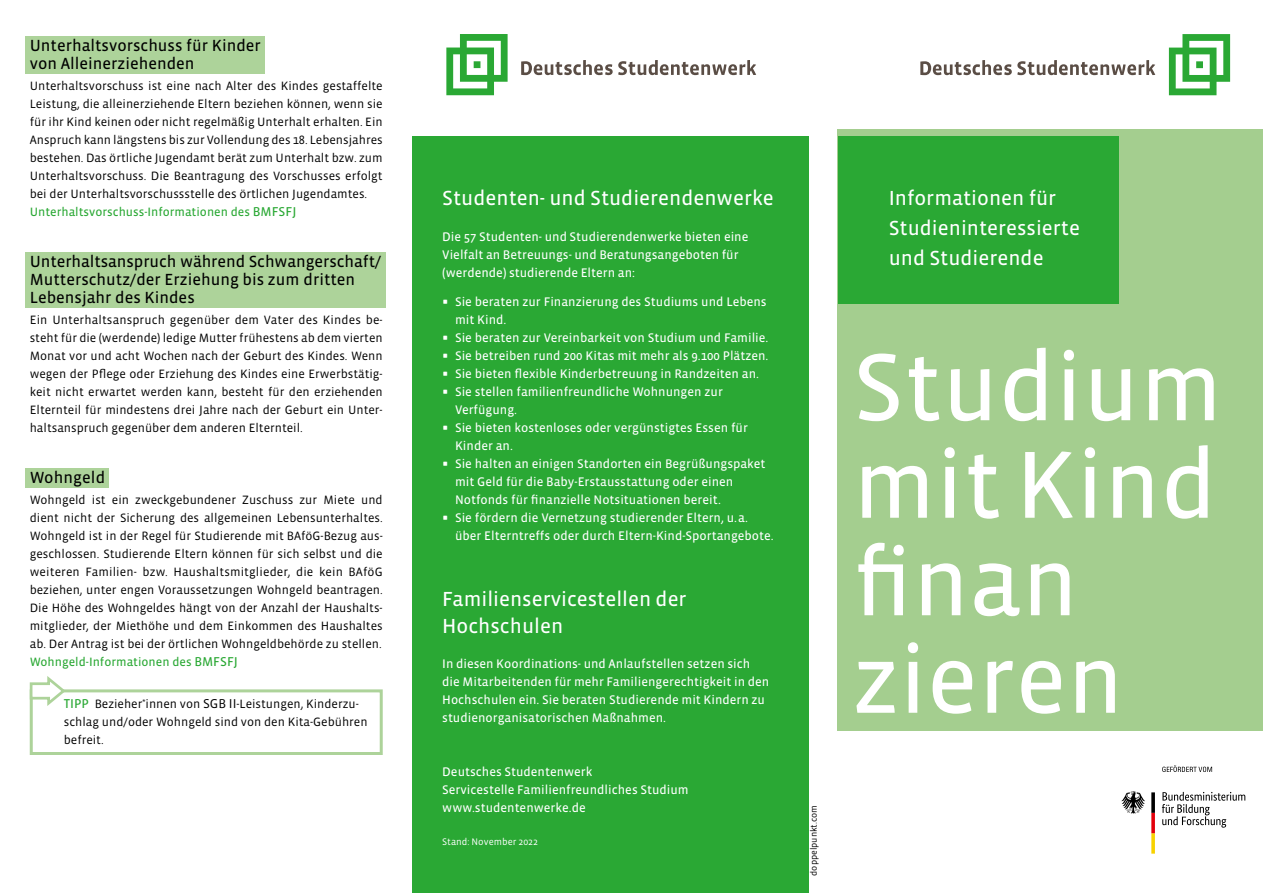
<style>
.page{position:relative;width:1263px;height:893px;background:#fff}
.page>*{position:absolute;margin:0;border:0;box-sizing:border-box;transform-origin:0 0}
.t1{font:97.5px/97.5px "Vista Sans OT";color:#fff}
.t2{font:20.85px/30px "Vista Sans OT";color:#fff}
.t3{font:16.5px/18px "Vista Sans OT";color:#000}
.t4{font:12.75px/18px "Vista Sans OT";color:#fff}
.t5{font:12.3px/18px "Vista Sans OT";color:#000}
.t6{font:9.75px "Vista Sans OT";color:#fff}
.t7{font:9px "Vista Sans OT";color:#000}
.s1{color:#2aa834}
.s2{font-size:13.2px;color:#2aa834}
.s3{font-size:13.2px}
</style>
<div class="page">
<div style="left:838px;top:129px;width:425px;height:764px;background:#a4ce8f"></div>
<div style="left:26px;top:36px;width:239px;height:37px;background:#add39a"></div>
<div style="left:26px;top:252px;width:359px;height:55px;background:#add39a"></div>
<div style="left:26px;top:468px;width:83px;height:19px;background:#add39a"></div>
<div style="left:30px;top:689px;width:353px;height:66px;border:3px solid #add39a"></div>
<svg style="left:920px;top:60px;width:235px;height:15px"></svg>
<svg style="left:1169px;top:34px;width:61px;height:61px"></svg>
<div style="left:838px;top:731px;width:425px;height:162px;background:#fff"></div>
<svg style="left:29px;top:676px;width:39px;height:33px"></svg>
<div style="left:838px;top:136px;width:280px;height:167px;background:#2aa834"></div>
<div style="left:412px;top:136px;width:397px;height:124px;background:#2aa834"></div>
<div style="left:412px;top:161px;width:397px;height:170px;background:#2aa834"></div>
<div style="left:412px;top:315px;width:397px;height:82px;background:#2aa834"></div>
<div style="left:412px;top:387px;width:397px;height:100px;background:#2aa834"></div>
<div style="left:412px;top:477px;width:397px;height:100px;background:#2aa834"></div>
<div style="left:412px;top:537px;width:397px;height:155px;background:#2aa834"></div>
<div style="left:412px;top:591px;width:397px;height:205px;background:#2aa834"></div>
<div style="left:412px;top:753px;width:397px;height:115px;background:#2aa834"></div>
<div style="left:412px;top:866px;width:397px;height:27px;background:#2aa834"></div>
<svg style="left:446px;top:34px;width:62px;height:61px"></svg>
<svg style="left:521px;top:60px;width:235px;height:15px"></svg>
<svg style="left:1162px;top:792px;width:83px;height:36px"></svg>
<svg style="left:1121px;top:791px;width:24px;height:23px"></svg>
<svg style="left:1151px;top:792px;width:4px;height:62px"></svg>
<svg style="left:1162px;top:765px;width:50px;height:7px"></svg>
<h3 class="t3" style="left:30px;top:37px;width:233px">Unterhaltsvorschuss für Kinder von Alleinerziehenden</h3>
<p class="t5" style="left:30px;top:77px;width:354px">Unterhaltsvorschuss ist eine nach Alter des Kindes gestaffelte Leistung, die alleinerziehende Eltern beziehen können, wenn sie für ihr Kind keinen oder nicht regelmäßig Unterhalt erhalten. Ein Anspruch kann längstens bis zur Vollendung des 18. Lebensjahres bestehen. Das örtliche Jugendamt berät zum Unterhalt bzw. zum Unterhaltsvorschuss. Die Beantragung des Vorschusses erfolgt bei der Unterhaltsvorschussstelle des örtlichen Jugendamtes.<br><span class="s1">Unterhaltsvorschuss-Informationen des</span> <span class="s2">BMFSFJ</span></p>
<h3 class="t3" style="left:30px;top:253px;width:353px">Unterhaltsanspruch während Schwangerschaft/<br>Mutterschutz/der Erziehung bis zum dritten<br>Lebensjahr des Kindes</h3>
<p class="t5" style="left:30px;top:311px;width:354px;text-align:justify">Ein Unterhaltsanspruch gegenüber dem Vater des Kindes be&shy;steht für die (werdende) ledige Mutter frühestens ab dem vierten Monat vor und acht Wochen nach der Geburt des Kindes. Wenn wegen der Pflege oder Erziehung des Kindes eine Erwerbstätig&shy;keit nicht erwartet werden kann, besteht für den erziehenden Elternteil für mindestens drei Jahre nach der Geburt ein Unter&shy;haltsanspruch gegenüber dem anderen Elternteil.</p>
<h3 class="t3" style="left:30px;top:469px;width:77px">Wohngeld</h3>
<p class="t5" style="left:30px;top:491px;width:354px;text-align:justify">Wohngeld ist ein zweckgebundener Zuschuss zur Miete und dient nicht der Sicherung des allgemeinen Lebensunterhaltes.<br>Wohngeld ist in der Regel für Studierende mit BAföG-Bezug aus&shy;geschlossen. Studierende Eltern können für sich selbst und die weiteren Familien- bzw. Haushaltsmitglieder, die kein BAföG beziehen, unter engen Voraussetzungen Wohngeld beantragen.<br>Die Höhe des Wohngeldes hängt von der Anzahl der Haushalts&shy;mitglieder, der Miethöhe und dem Einkommen des Haushaltes ab. Der Antrag ist bei der örtlichen Wohngeldbehörde zu stellen.<br><span class="s1">Wohngeld-Informationen des</span> <span class="s2">BMFSFJ</span></p>
<p class="t5" style="left:64px;top:695px;width:305px"><span class="s2">TIPP</span> Bezieher<sup>*</sup>innen von <span class="s3">SGB II</span>-Leistungen, Kinderzu&shy;schlag und/oder Wohngeld sind von den Kita-Gebühren befreit.</p>
<h2 class="t2" style="left:442px;top:183px;width:333px">Studenten- und Studierendenwerke</h2>
<p class="t4" style="left:442px;top:228px;width:308px">Die 57 Studenten- und Studierendenwerke bieten eine<br>Vielfalt an Betreuungs- und Beratungsangeboten für (werdende) studierende Eltern an:</p>
<p class="t4" style="left:455px;top:293px;width:320px">Sie beraten zur Finanzierung des Studiums und Lebens mit Kind.<br>Sie beraten zur Vereinbarkeit von Studium und Familie.<br>Sie betreiben rund 200 Kitas mit mehr als 9.100 Plätzen.<br>Sie bieten flexible Kinderbetreuung in Randzeiten an.<br>Sie stellen familienfreundliche Wohnungen zur Verfügung.<br>Sie bieten kostenloses oder vergünstigtes Essen für Kinder an.<br>Sie halten an einigen Standorten ein Begrüßungspaket mit Geld für die Baby-Erstausstattung oder einen Notfonds für finanzielle Notsituationen bereit.<br>Sie fördern die Vernetzung studierender Eltern, u. a. über Elterntreffs oder durch Eltern-Kind-Sportangebote.</p>
<h2 class="t2" style="left:442px;top:586px;width:246px;line-height:27px">Familienservicestellen der<br>Hochschulen</h2>
<p class="t4" style="left:442px;top:654px;width:329px">In diesen Koordinations- und Anlaufstellen setzen sich die Mitarbeitenden für mehr Familiengerechtigkeit in den Hochschulen ein. Sie beraten Studierende mit Kindern zu studienorganisatorischen Maßnahmen.</p>
<p class="t4" style="left:442px;top:762px;width:248px">Deutsches Studentenwerk<br>Servicestelle Familienfreundliches Studium www.studentenwerke.de</p>
<p class="t6" style="left:442px;top:836px;width:97px">Stand: November 2022</p>
<p class="t7" style="left:809px;top:876px;width:72px;rotate:-90deg">doppelpunkt.com</p>
<h2 class="t2" style="left:889px;top:183px;width:193px">Informationen für<br>Studieninteressierte und Studierende</h2>
<h1 class="t1" style="left:853px;top:341px;width:371px">Studium mit Kind finan zieren</h1>
</div>
